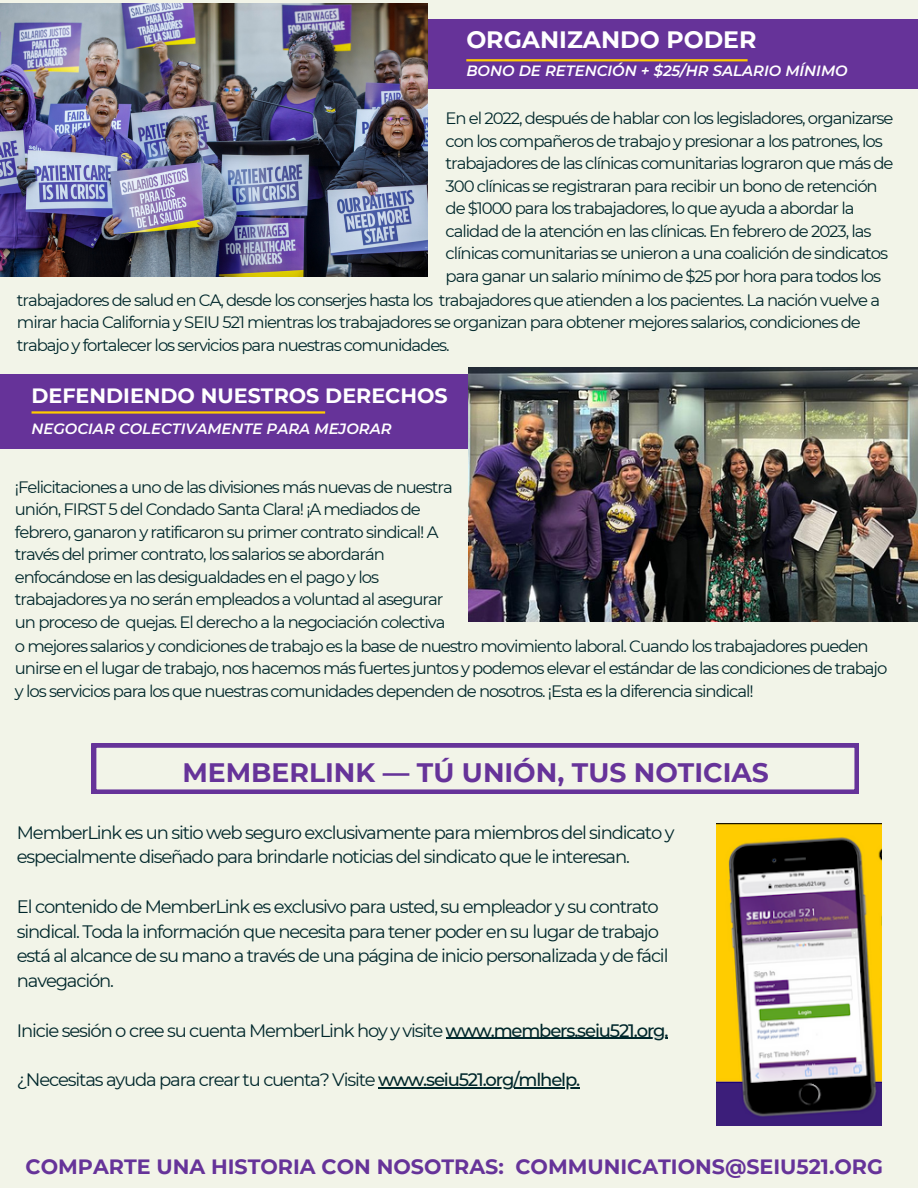
<style>
.page{position:relative;width:918px;height:1188px;background:#f2f4e8}
.page>*{position:absolute;margin:0;border:0;box-sizing:border-box;transform-origin:0 0}
.t1{font:700 26.7px "Montserrat";color:#639}
.t2{font:700 23.7px "Montserrat";color:#fff}
.t3{font:700 20.7px "Montserrat";color:#639}
.t4{font:700 20.7px "Montserrat";color:#fff}
.t5{font:18px/24.8px "Montserrat";letter-spacing:-.065em;color:#00272b}
.t6{font:16.5px/22.5px "Montserrat";letter-spacing:-.065em;color:#00272b}
.t7{font:italic 600 14.85px "Montserrat";color:#fff}
.s1{font-weight:500}
</style>
<div class="page">
<div style="left:415px;top:19px;width:503px;height:69px;background:#639"></div>
<img style="left:0;top:3px;width:427px;height:274px">
<hr style="left:466px;top:59px;width:282px;height:2px;background:#fc0">
<div style="left:0;top:374px;width:482px;height:74px;background:#639"></div>
<img style="left:468px;top:368px;width:450px;height:254px">
<hr style="left:32px;top:411px;width:293px;height:3px;background:#fc0">
<svg style="left:92px;top:743px;width:767px;height:51px"></svg>
<img style="left:716px;top:824px;width:166px;height:301px">
<hr style="left:446px;top:1038px;width:221px;height:1px;background:#00272b">
<hr style="left:378px;top:1087px;width:201px;height:1px;background:#00272b">
<h2 class="t2" style="left:466px;top:25px;width:292px">ORGANIZANDO PODER</h2>
<p class="t7" style="left:466px;top:61px;width:383px">BONO DE RETENCIÓN + $25/HR SALARIO MÍNIMO</p>
<p class="t6" style="left:446px;top:107px;width:449px">En el 2022, después de hablar con los legisladores, organizarse con los compañeros de trabajo y presionar a los patrones, los trabajadores de las clínicas comunitarias lograron que más de 300 clínicas se registraran para recibir un bono de retención de $1000 para los trabajadores, lo que ayuda a abordar la calidad de la atención en las clínicas. En febrero de 2023, las clínicas comunitarias se unieron a una coalición de sindicatos para ganar un salario mínimo de $25 por hora para todos los</p>
<p class="t6" style="left:17px;top:289px;width:865px">trabajadores de salud en CA, desde los conserjes hasta los trabajadores que atienden a los pacientes. La nación vuelve a mirar hacia California y SEIU 521 mientras los trabajadores se organizan para obtener mejores salarios, condiciones de trabajo y fortalecer los servicios para nuestras comunidades.</p>
<p class="t4" style="left:32px;top:383px;width:418px">DEFENDIENDO NUESTROS DERECHOS</p>
<p class="t7" style="left:32px;top:420px;width:362px">NEGOCIAR COLECTIVAMENTE PARA MEJORAR</p>
<p class="t6" style="left:15px;top:476px;width:439px">¡Felicitaciones a uno de las divisiones más nuevas de nuestra unión, FIRST 5 del Condado Santa Clara! ¡A mediados de febrero, ganaron y ratificaron su primer contrato sindical! A través del primer contrato, los salarios se abordarán enfocándose en las desigualdades en el pago y los trabajadores ya no serán empleados a voluntad al asegurar un proceso de quejas. El derecho a la negociación colectiva</p>
<p class="t6" style="left:15px;top:634px;width:874px">o mejores salarios y condiciones de trabajo es la base de nuestro movimiento laboral. Cuando los trabajadores pueden unirse en el lugar de trabajo, nos hacemos más fuertes juntos y podemos elevar el estándar de las condiciones de trabajo y los servicios para los que nuestras comunidades dependen de nosotros. ¡Esta es la diferencia sindical!</p>
<h1 class="t1" style="left:182px;top:756px;width:588px">MEMBERLINK — TÚ UNIÓN, TUS NOTICIAS</h1>
<p class="t5" style="left:17px;top:820px;width:659px">MemberLink es un sitio web seguro exclusivamente para miembros del sindicato y especialmente diseñado para brindarle noticias del sindicato que le interesan.</p>
<p class="t5" style="left:17px;top:894px;width:653px">El contenido de MemberLink es exclusivo para usted, su empleador y su contrato sindical. Toda la información que necesita para tener poder en su lugar de trabajo está al alcance de su mano a través de una página de inicio personalizada y de fácil navegación.</p>
<p class="t5" style="left:17px;top:1018px;width:653px">Inicie sesión o cree su cuenta MemberLink hoy y visite <span class="s1">www.members.seiu521.org.</span></p>
<p class="t5" style="left:17px;top:1067px;width:565px">¿Necesitas ayuda para crear tu cuenta? Visite <span class="s1">www.seiu521.org/mlhelp.</span></p>
<p class="t3" style="left:26px;top:1154px;width:859px">COMPARTE UNA HISTORIA CON NOSOTRAS: COMMUNICATIONS@SEIU521.ORG</p>
</div>
